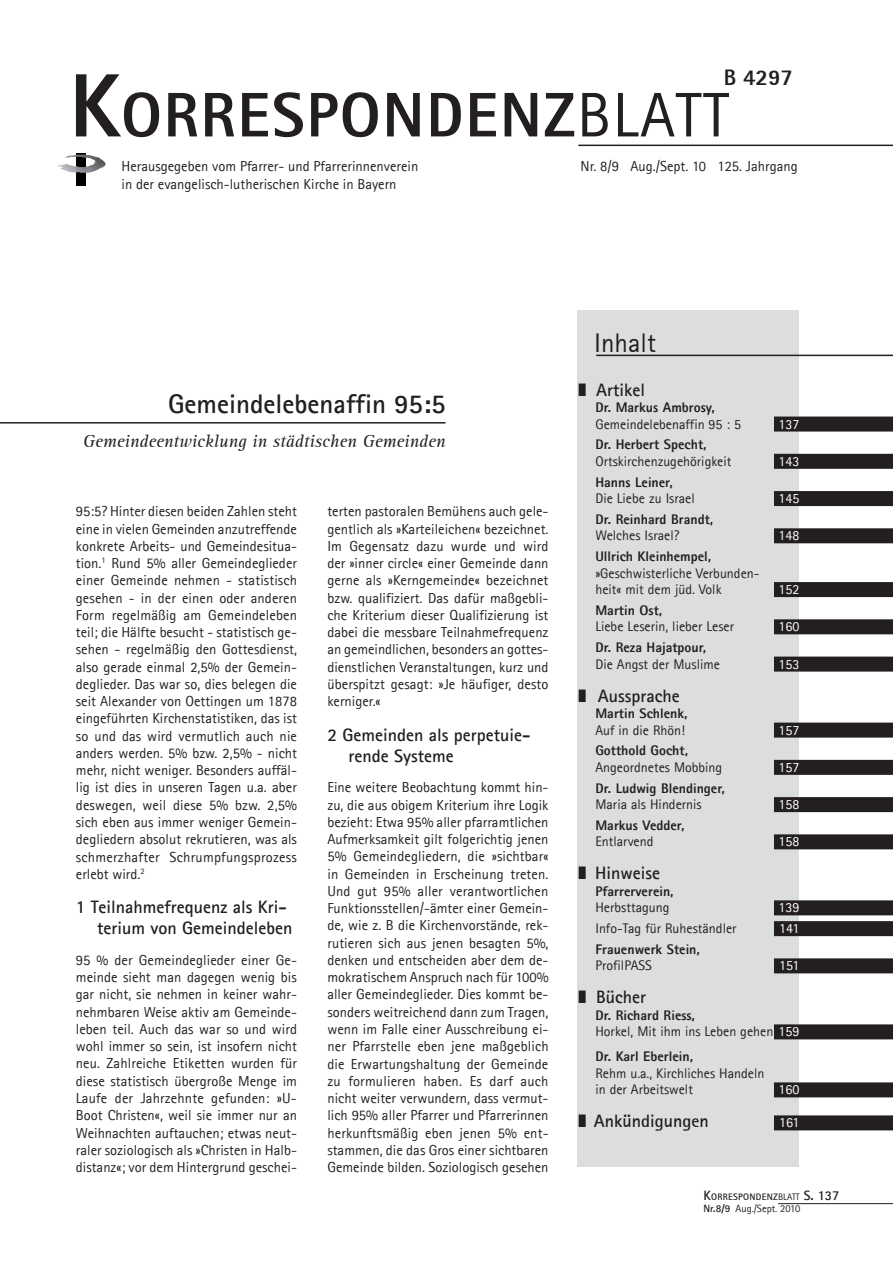
<style>
.page{position:relative;width:893px;height:1263px;background:#fff}
.page>*{position:absolute;margin:0;border:0;box-sizing:border-box;transform-origin:0 0}
.t1{font:800 63px "Agfa Rotis Sans Serif";letter-spacing:.03em;color:#231f20}
.t2{font:700 27px "Agfa Rotis Sans Serif";color:#231f20}
.t3{font:27px "Rotis Sans Serif";color:#231f20}
.t4{font:22.5px "Rotis Sans Ser Ext Bol";color:#231f20}
.t5{font:700 18px/21px "Agfa Rotis Sans Serif";color:#231f20}
.t6{font:italic 18px "Rotis Serif";color:#231f20}
.t7{font:700 18px "Rotis Sans Serif";color:#231f20}
.t8{font:14.55px/17.2px "Agfa Rotis Sans Serif";color:#231f20;text-align:justify}
.t9{font:13.95px/16.5px "Agfa Rotis Sans Serif";color:#231f20}
.t10{font:800 13.95px "Agfa Rotis Sans Serif";color:#231f20}
.t11{font:13.95px "Agfa Rotis Sans Serif";color:#fff}
.t12{font:10.5px "Agfa Rotis Sans Serif";color:#231f20}
.t13{font:700 9.45px "Rotis Sans Serif";letter-spacing:.03em;color:#231f20}
.s1{font-size:90px}
.s2{font-weight:400}
.s3{font-weight:800}
.s4{color:#fff}
.s5{font-size:13.5px}
.s6{font-family:"Agfa Rotis Sans Serif";font-weight:400}
.s7{font-family:"Agfa Rotis Sans Serif";font-size:13.5px}
.s8{font-weight:700}
</style>
<div class="page">
<hr style="left:778px;top:1203px;width:115px;height:1px;background:#231f20">
<div style="left:578px;top:311px;width:221px;height:855px;background:#dcdddf"></div>
<div style="left:774px;top:417px;width:119px;height:15px;background:#231f20"></div>
<div style="left:774px;top:454px;width:119px;height:15px;background:#231f20"></div>
<div style="left:774px;top:491px;width:119px;height:15px;background:#231f20"></div>
<div style="left:774px;top:528px;width:119px;height:15px;background:#231f20"></div>
<div style="left:774px;top:582px;width:119px;height:15px;background:#231f20"></div>
<div style="left:774px;top:619px;width:119px;height:15px;background:#231f20"></div>
<div style="left:774px;top:657px;width:119px;height:15px;background:#231f20"></div>
<div style="left:774px;top:723px;width:119px;height:15px;background:#231f20"></div>
<div style="left:774px;top:760px;width:119px;height:15px;background:#231f20"></div>
<div style="left:774px;top:797px;width:119px;height:15px;background:#231f20"></div>
<div style="left:774px;top:834px;width:119px;height:15px;background:#231f20"></div>
<div style="left:774px;top:900px;width:119px;height:15px;background:#231f20"></div>
<div style="left:774px;top:921px;width:119px;height:15px;background:#231f20"></div>
<div style="left:774px;top:958px;width:119px;height:15px;background:#231f20"></div>
<div style="left:774px;top:1024px;width:119px;height:15px;background:#231f20"></div>
<div style="left:774px;top:1082px;width:119px;height:15px;background:#231f20"></div>
<div style="left:774px;top:1115px;width:119px;height:15px;background:#231f20"></div>
<svg style="left:778px;top:915px;width:22px;height:7px"></svg>
<svg style="left:778px;top:958px;width:22px;height:16px"></svg>
<hr style="left:578px;top:145px;width:315px;height:1px;background:#231f20">
<hr style="left:0;top:422px;width:446px;height:2px;background:#231f20">
<div style="left:77px;top:154px;width:9px;height:31px;background:#000"></div>
<div style="left:77px;top:153px;width:9px;height:8px;background:#1a1b1d"></div>
<svg style="left:57px;top:155px;width:48px;height:18px"></svg>
<hr style="left:596px;top:355px;width:297px;height:1px;background:#231f20">
<h3 class="t4" style="left:724px;top:63px;width:71px">B 4297</h3>
<h1 class="t1" style="left:69px;top:75px;width:661px"><span class="s1">K</span>ORRESPONDENZ<span class="s2">blatt</span></h1>
<p class="t8" style="left:122px;top:158px;width:298px">Herausgegeben vom Pfarrer- und Pfarrerinnenverein in der evangelisch-lutherischen Kirche in Bayern</p>
<p class="t8" style="left:580px;top:158px;width:219px">Nr. 8/9 Aug./Sept. 10 125. Jahrgang</p>
<h2 class="t2" style="left:168px;top:387px;width:279px">Gemeindelebenaffin 95:5</h2>
<p class="t6" style="left:83px;top:431px;width:364px">Gemeindeentwicklung in städtischen Gemeinden</p>
<p class="t8" style="left:76px;top:503px;width:223px">95:5? Hinter diesen beiden Zahlen steht eine in vielen Gemeinden anzutreffende konkrete Arbeits- und Gemeindesitua&shy;tion.<sup>1</sup> Rund 5% aller Gemeindeglieder einer Gemeinde nehmen - statistisch gesehen - in der einen oder anderen Form regelmäßig am Gemeindeleben teil; die Hälfte besucht - statistisch ge&shy;sehen - regelmäßig den Gottesdienst, also gerade einmal 2,5% der Gemein&shy;deglieder. Das war so, dies belegen die seit Alexander von Oettingen um 1878 eingeführten Kirchenstatistiken, das ist so und das wird vermutlich auch nie anders werden. 5% bzw. 2,5% - nicht mehr, nicht weniger. Besonders auffäl&shy;lig ist dies in unseren Tagen u.a. aber deswegen, weil diese 5% bzw. 2,5% sich eben aus immer weniger Gemein&shy;degliedern absolut rekrutieren, was als schmerzhafter Schrumpfungsprozess erlebt wird.<sup>2</sup></p>
<p class="t5" style="left:97px;top:896px;width:197px;text-indent:-21px">1 Teilnahmefrequenz als Kri&shy;terium von Gemeindeleben</p>
<p class="t8" style="left:76px;top:951px;width:223px">95 % der Gemeindeglieder einer Ge&shy;meinde sieht man dagegen wenig bis gar nicht, sie nehmen in keiner wahr&shy;nehmbaren Weise aktiv am Gemeinde&shy;leben teil. Auch das war so und wird wohl immer so sein, ist insofern nicht neu. Zahlreiche Etiketten wurden für diese statistisch übergroße Menge im Laufe der Jahrzehnte gefunden: »U-Boot Christen«, weil sie immer nur an Weihnachten auftauchen; etwas neut&shy;raler soziologisch als »Christen in Halb&shy;distanz«; vor dem Hintergrund geschei-</p>
<p class="t8" style="left:327px;top:503px;width:223px">terten pastoralen Bemühens auch gele&shy;gentlich als »Karteileichen« bezeichnet.<br>Im Gegensatz dazu wurde und wird der »inner circle« einer Gemeinde dann gerne als »Kerngemeinde« bezeichnet bzw. qualifiziert. Das dafür maßgebli&shy;che Kriterium dieser Qualifizierung ist dabei die messbare Teilnahmefrequenz an gemeindlichen, besonders an gottes&shy;dienstlichen Veranstaltungen, kurz und überspitzt gesagt: »Je häufiger, desto kerniger.«</p>
<p class="t5" style="left:349px;top:724px;width:183px;text-indent:-21px">2 Gemeinden als perpetuie&shy;rende Systeme</p>
<p class="t8" style="left:327px;top:779px;width:223px">Eine weitere Beobachtung kommt hin&shy;zu, die aus obigem Kriterium ihre Logik bezieht: Etwa 95% aller pfarramtlichen Aufmerksamkeit gilt folgerichtig jenen 5% Gemeindegliedern, die »sichtbar« in Gemeinden in Erscheinung treten.<br>Und gut 95% aller verantwortlichen Funktionsstellen/-ämter einer Gemein&shy;de, wie z. B die Kirchenvorstände, rek&shy;rutieren sich aus jenen besagten 5%, denken und entscheiden aber dem de&shy;mokratischem Anspruch nach für 100% aller Gemeindeglieder. Dies kommt be&shy;sonders weitreichend dann zum Tragen, wenn im Falle einer Ausschreibung ei&shy;ner Pfarrstelle eben jene maßgeblich die Erwartungshaltung der Gemeinde zu formulieren haben. Es darf auch nicht weiter verwundern, dass vermut&shy;lich 95% aller Pfarrer und Pfarrerinnen herkunftsmäßig eben jenen 5% ent&shy;stammen, die das Gros einer sichtbaren Gemeinde bilden. Soziologisch gesehen</p>
<h2 class="t3" style="left:594px;top:327px;width:63px">Inhalt</h2>
<p class="t5" style="left:578px;top:379px;width:68px">■ Artikel</p>
<p class="t10" style="left:595px;top:398px;width:121px">Dr. Markus Ambrosy,</p>
<p class="t9" style="left:595px;top:415px;width:147px">Gemeindelebenaffin 95 : 5</p>
<p class="t11" style="left:778px;top:416px;width:22px">137</p>
<p class="t10" style="left:595px;top:436px;width:113px">Dr. Herbert Specht,</p>
<p class="t9" style="left:595px;top:453px;width:138px">Ortskirchenzugehörigkeit</p>
<p class="t11" style="left:778px;top:453px;width:22px">143</p>
<p class="t10" style="left:595px;top:473px;width:79px">Hanns Leiner,</p>
<p class="t9" style="left:595px;top:490px;width:101px">Die Liebe zu Israel</p>
<p class="t11" style="left:778px;top:490px;width:22px">145</p>
<p class="t10" style="left:595px;top:510px;width:119px">Dr. Reinhard Brandt,</p>
<p class="t9" style="left:595px;top:527px;width:86px">Welches Israel?</p>
<p class="t11" style="left:778px;top:527px;width:22px">148</p>
<p class="t10" style="left:595px;top:547px;width:117px">Ullrich Kleinhempel,</p>
<p class="t9" style="left:595px;top:564px;width:166px">»Geschwisterliche Verbunden&shy;heit« mit dem jüd. Volk</p>
<p class="t11" style="left:778px;top:581px;width:22px">152</p>
<p class="t10" style="left:595px;top:601px;width:68px">Martin Ost,</p>
<p class="t9" style="left:595px;top:618px;width:140px">Liebe Leserin, lieber Leser</p>
<p class="t11" style="left:778px;top:618px;width:22px">160</p>
<p class="t10" style="left:595px;top:638px;width:112px">Dr. Reza Hajatpour,</p>
<p class="t9" style="left:595px;top:656px;width:126px">Die Angst der Muslime</p>
<p class="t11" style="left:778px;top:656px;width:22px">153</p>
<p class="t5" style="left:578px;top:685px;width:103px">■ Aussprache</p>
<p class="t10" style="left:595px;top:704px;width:94px">Martin Schlenk,</p>
<p class="t9" style="left:595px;top:721px;width:91px">Auf in die Rhön!</p>
<p class="t11" style="left:778px;top:722px;width:22px">157</p>
<p class="t10" style="left:595px;top:742px;width:94px">Gotthold Gocht,</p>
<p class="t9" style="left:595px;top:759px;width:128px">Angeordnetes Mobbing</p>
<p class="t11" style="left:778px;top:759px;width:22px">157</p>
<p class="t10" style="left:595px;top:779px;width:131px">Dr. Ludwig Blendinger,</p>
<p class="t9" style="left:595px;top:796px;width:108px">Maria als Hindernis</p>
<p class="t11" style="left:778px;top:796px;width:22px">158</p>
<p class="t10" style="left:595px;top:816px;width:91px">Markus Vedder,</p>
<p class="t9" style="left:595px;top:833px;width:60px">Entlarvend</p>
<p class="t11" style="left:778px;top:833px;width:22px">158</p>
<p class="t5" style="left:578px;top:862px;width:83px">■ Hinweise</p>
<p class="t10" style="left:595px;top:882px;width:80px">Pfarrerverein,</p>
<p class="t9" style="left:595px;top:899px;width:76px">Herbsttagung</p>
<p class="t11" style="left:778px;top:899px;width:22px">139</p>
<p class="t9" style="left:595px;top:920px;width:143px">Info-Tag für Ruheständler</p>
<p class="t11" style="left:779px;top:920px;width:22px">141</p>
<p class="t10" style="left:595px;top:940px;width:106px">Frauenwerk Stein,</p>
<p class="t9" style="left:595px;top:957px;width:58px">ProfilPASS</p>
<p class="t11" style="left:779px;top:957px;width:22px">151</p>
<p class="t5" style="left:578px;top:986px;width:69px">■ Bücher</p>
<p class="t9" style="left:595px;top:1007px;width:206px"><span class="s3">Dr. Richard Riess,<br></span>Horkel, Mit ihm ins Leben gehen <span class="s4">159</span></p>
<p class="t10" style="left:595px;top:1048px;width:99px">Dr. Karl Eberlein,</p>
<p class="t9" style="left:595px;top:1065px;width:171px">Rehm u.a., Kirchliches Handeln in der Arbeitswelt</p>
<p class="t11" style="left:778px;top:1081px;width:22px">160</p>
<p class="t7" style="left:578px;top:1110px;width:132px">■ Ankündigungen</p>
<p class="t11" style="left:779px;top:1114px;width:22px">161</p>
<p class="t13" style="left:703px;top:1191px;width:137px"><span class="s5">K</span>ORRESPONDENZ<span class="s6">blatt</span> <span class="s7">S. 137</span></p>
<p class="t12" style="left:703px;top:1202px;width:98px"><span class="s8">Nr.8/9</span> Aug./Sept. 2010</p>
</div>
